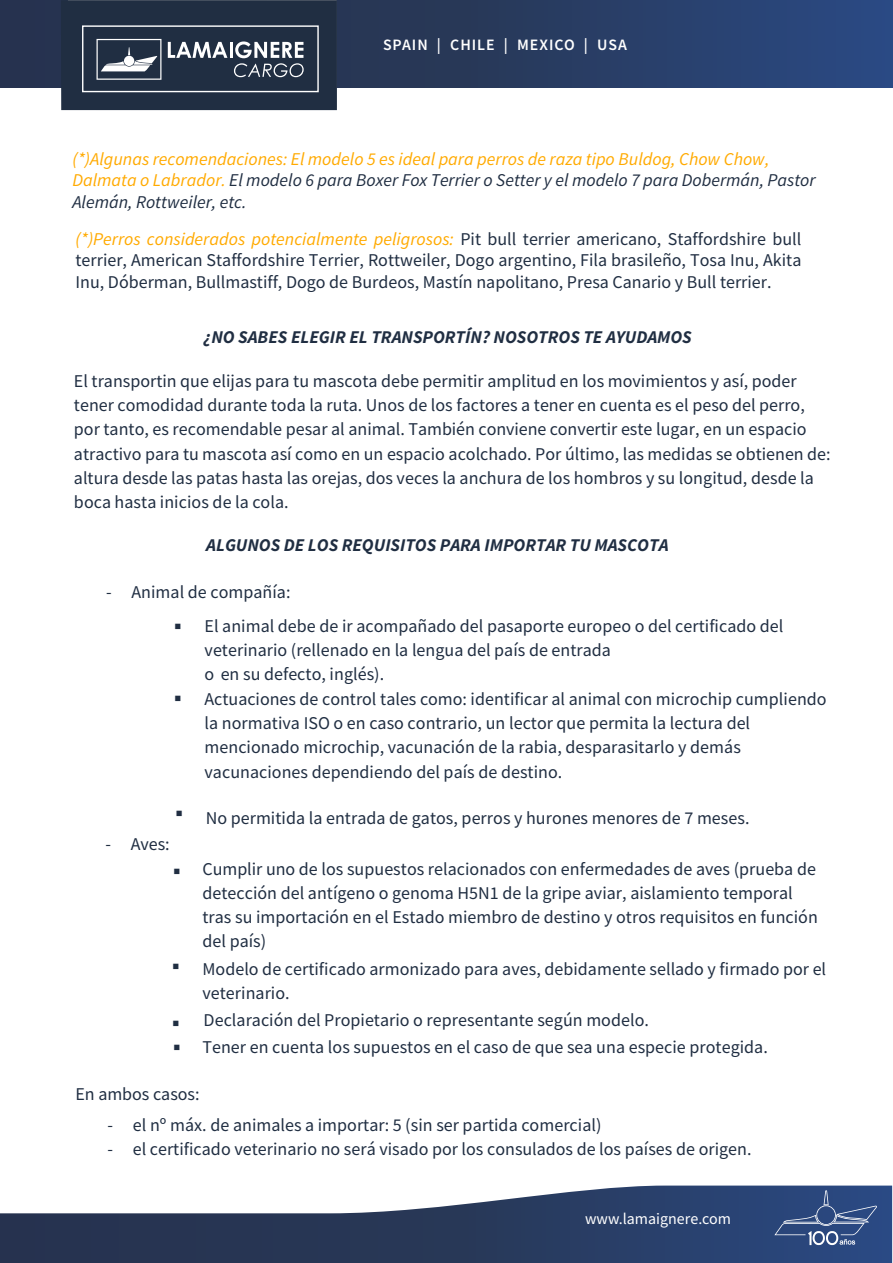
<style>
.page{position:relative;width:893px;height:1263px;background:#fff}
.page>*{position:absolute;margin:0;border:0;box-sizing:border-box;transform-origin:0 0}
.t1{font:18px/24.2px "Source Sans Pro";color:#202e42}
.t2{font:italic 18px/21.6px "Source Sans Pro";color:#fa0}
.t3{font:italic 700 18px "Source Sans Pro";color:#202e42}
.t4{font:600 15.9px "Source Sans Pro";letter-spacing:.06em;color:#fff}
.t5{font:15.9px "Source Sans Pro";color:#fff}
.s1{color:#202e42}
.s2{font-style:italic;color:#fa0}
</style>
<div class="page">
<svg style="left:0;top:1185px;width:892px;height:78px"></svg>
<svg style="left:774px;top:1190px;width:103px;height:55px;background:#405a8b"></svg>
<svg style="left:0;top:0;width:893px;height:88px;background:#283d65"></svg>
<div style="left:61px;top:0;width:276px;height:110px;background:#202e42"></div>
<svg style="left:68px;top:0;width:268px;height:93px"></svg>
<div style="left:82px;top:25px;width:237px;height:67px;border:1px solid #fff"></div>
<p class="t4" style="left:383px;top:34px;width:246px">SPAIN | CHILE | MEXICO | USA</p>
<p class="t2" style="left:72px;top:148px;width:745px">(*)Algunas recomendaciones: El modelo 5 es ideal para perros de raza tipo Buldog, Chow Chow,<br>Dalmata o Labrador. <span class="s1">El modelo 6 para Boxer Fox Terrier o Setter y el modelo 7 para Dobermán, Pastor<br>Alemán, Rottweiler, etc.</span></p>
<p class="t1" style="left:76px;top:228px;width:727px;line-height:21.6px;text-align:justify"><span class="s2">(*)Perros considerados potencialmente peligrosos:</span> Pit bull terrier americano, Staffordshire bull terrier, American Staffordshire Terrier, Rottweiler, Dogo argentino, Fila brasileño, Tosa Inu, Akita Inu, Dóberman, Bullmastiff, Dogo de Burdeos, Mastín napolitano, Presa Canario y Bull terrier.</p>
<p class="t3" style="left:203px;top:325px;width:490px">¿NO SABES ELEGIR EL TRANSPORTÍN? NOSOTROS TE AYUDAMOS</p>
<p class="t1" style="left:74px;top:369px;width:758px">El transportin que elijas para tu mascota debe permitir amplitud en los movimientos y así, poder tener comodidad durante toda la ruta. Unos de los factores a tener en cuenta es el peso del perro, por tanto, es recomendable pesar al animal. También conviene convertir este lugar, en un espacio atractivo para tu mascota así como en un espacio acolchado. Por último, las medidas se obtienen de: altura desde las patas hasta las orejas, dos veces la anchura de los hombros y su longitud, desde la boca hasta inicios de la cola.</p>
<p class="t3" style="left:206px;top:533px;width:464px">ALGUNOS DE LOS REQUISITOS PARA IMPORTAR TU MASCOTA</p>
<p class="t1" style="left:106px;top:579px;width:186px">- Animal de compañía:</p>
<p class="t1" style="left:205px;top:614px;width:580px;text-indent:-31px">▪ El animal debe de ir acompañado del pasaporte europeo o del certificado del veterinario (rellenado en la lengua del país de entrada<br>o en su defecto, inglés).</p>
<p class="t1" style="left:205px;top:686px;width:624px;text-indent:-31px">▪ Actuaciones de control tales como: identificar al animal con microchip cumpliendo la normativa ISO o en caso contrario, un lector que permita la lectura del mencionado microchip, vacunación de la rabia, desparasitarlo y demás vacunaciones dependiendo del país de destino.</p>
<p class="t1" style="left:175px;top:806px;width:576px">▪ No permitida la entrada de gatos, perros y hurones menores de 7 meses.</p>
<p class="t1" style="left:106px;top:832px;width:66px">- Aves:</p>
<p class="t1" style="left:202px;top:856px;width:617px;text-indent:-29px">▪ Cumplir uno de los supuestos relacionados con enfermedades de aves (prueba de detección del antígeno o genoma H5N1 de la gripe aviar, aislamiento temporal tras su importación en el Estado miembro de destino y otros requisitos en función del país)</p>
<p class="t1" style="left:202px;top:956px;width:625px;text-indent:-31px">▪ Modelo de certificado armonizado para aves, debidamente sellado y firmado por el veterinario.</p>
<p class="t1" style="left:172px;top:1008px;width:479px">▪ Declaración del Propietario o representante según modelo.</p>
<p class="t1" style="left:173px;top:1035px;width:596px">▪ Tener en cuenta los supuestos en el caso de que sea una especie protegida.</p>
<p class="t1" style="left:75px;top:1082px;width:126px">En ambos casos:</p>
<p class="t1" style="left:108px;top:1113px;width:495px">- el nº máx. de animales a importar: 5 (sin ser partida comercial)</p>
<p class="t1" style="left:108px;top:1137px;width:645px">- el certificado veterinario no será visado por los consulados de los países de origen.</p>
<p class="t5" style="left:585px;top:1208px;width:147px">www.lamaignere.com</p>
</div>
